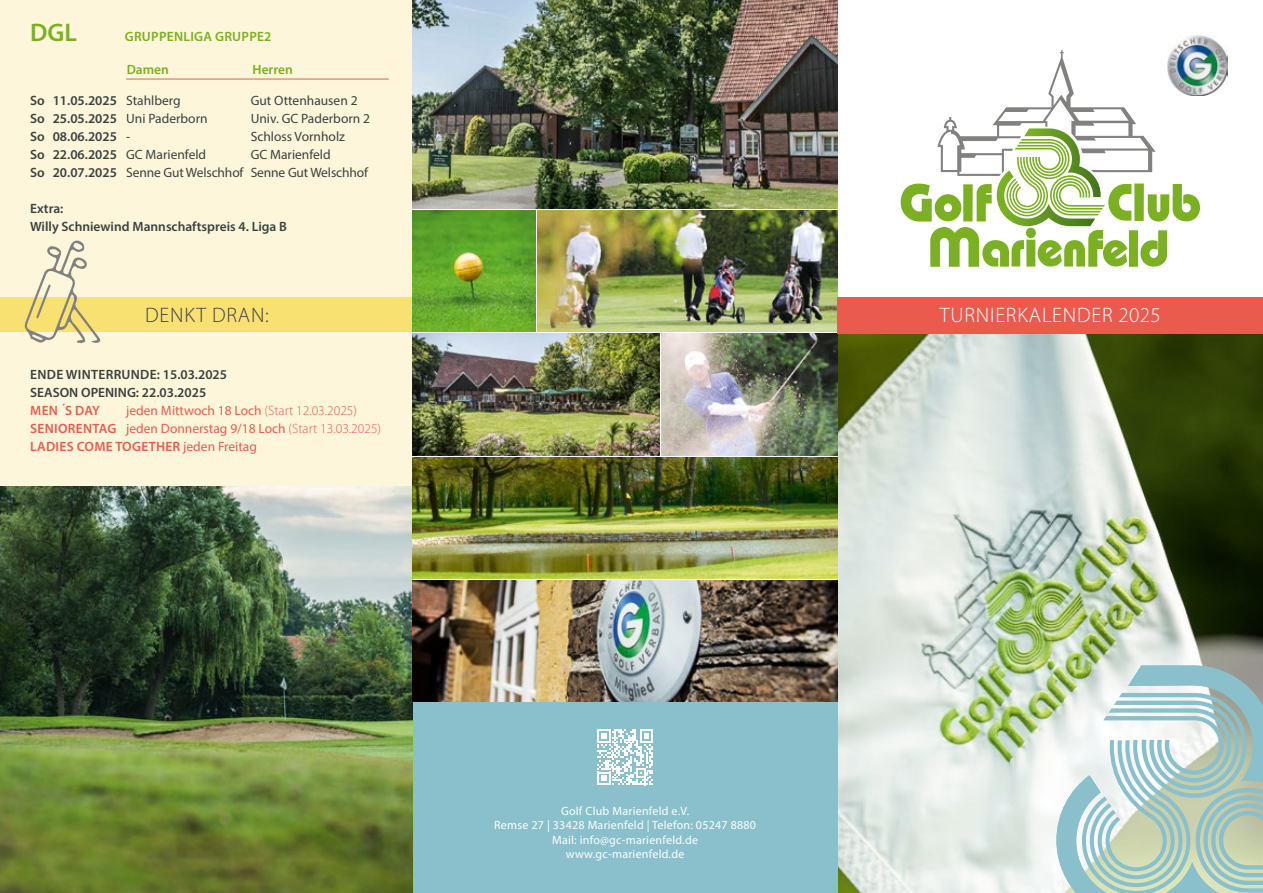
<style>
.page{position:relative;width:1263px;height:893px;background:#fff}
.page>*{position:absolute;margin:0;border:0;box-sizing:border-box;transform-origin:0 0}
.t1{font:600 25.5px "Myriad Pro";color:#7ab021}
.t2{font:300 21px "Myriad Pro";letter-spacing:.04em;color:#fff}
.t3{font:300 21px "Myriad Pro";letter-spacing:.04em;color:#424140}
.t4{font:600 13.5px/18px "Myriad Pro";color:#3a4240}
.t5{font:13.5px/18px "Myriad Pro";color:#ea5b4d}
.t6{font:13.5px/18px "Myriad Pro";color:#3a4240}
.t7{font:600 13.5px "Myriad Pro";letter-spacing:.02em;color:#7ab021}
.t8{font:600 13.5px "Myriad Pro";letter-spacing:.015em;color:#ea5b4d}
.t9{font:12px/14.4px "Myriad Pro";letter-spacing:.02em;color:#fff;text-align:center}
.s1{font-weight:400}
.s2{font-weight:600}
.s3{font-weight:300}
</style>
<div class="page">
<img style="left:838px;top:334px;width:425px;height:559px">
<div style="left:412px;top:686px;width:426px;height:207px;background:#89c0cb"></div>
<div style="left:0;top:0;width:412px;height:893px;background:#fdf6da"></div>
<div style="left:0;top:298px;width:412px;height:34px;background:#f8e171"></div>
<img style="left:0;top:486px;width:412px;height:407px">
<svg style="left:900px;top:50px;width:301px;height:517px"></svg>
<img style="left:1168px;top:35px;width:60px;height:60px">
<hr style="left:126px;top:79px;width:263px;height:1px;background:#ea5b4d">
<img style="left:412px;top:0;width:426px;height:208px">
<svg style="left:25px;top:240px;width:76px;height:104px"></svg>
<svg style="left:597px;top:729px;width:56px;height:56px"></svg>
<svg style="left:1056px;top:665px;width:207px;height:228px"></svg>
<img style="left:661px;top:334px;width:177px;height:121px">
<img style="left:412px;top:210px;width:124px;height:122px">
<img style="left:412px;top:580px;width:426px;height:122px">
<img style="left:412px;top:334px;width:247px;height:121px">
<img style="left:538px;top:210px;width:300px;height:122px">
<img style="left:412px;top:457px;width:426px;height:121px">
<div style="left:838px;top:298px;width:425px;height:36px;background:#ea5b4d"></div>
<h1 class="t1" style="left:30px;top:16px;width:48px">DGL</h1>
<p class="t7" style="left:125px;top:28px;width:148px">GRUPPENLIGA GRUPPE2</p>
<p class="t7" style="left:127px;top:61px;width:44px">Damen</p>
<p class="t7" style="left:253px;top:61px;width:42px">Herren</p>
<p class="t4" style="left:30px;top:91px;width:152px">So 11.05.2025 <span class="s1">Stahlberg</span></p>
<p class="t6" style="left:251px;top:91px;width:108px">Gut Ottenhausen 2</p>
<p class="t4" style="left:30px;top:109px;width:179px">So 25.05.2025 <span class="s1">Uni Paderborn</span></p>
<p class="t6" style="left:251px;top:109px;width:121px">Univ. GC Paderborn 2</p>
<p class="t4" style="left:30px;top:127px;width:102px">So 08.06.2025 <span class="s1">-</span></p>
<p class="t6" style="left:251px;top:127px;width:96px">Schloss Vornholz</p>
<p class="t4" style="left:30px;top:145px;width:178px">So 22.06.2025 <span class="s1">GC Marienfeld</span></p>
<p class="t6" style="left:30px;top:145px;width:339px;text-indent:220px">GC Marienfeld<br><span class="s2">So 20.07.2025</span> Senne Gut Welschhof Senne Gut Welschhof</p>
<p class="t4" style="left:30px;top:199px;width:258px">Extra:<br>Willy Schniewind Mannschaftspreis 4. Liga B</p>
<h2 class="t3" style="left:145px;top:302px;width:125px">DENKT DRAN:</h2>
<p class="t4" style="left:30px;top:366px;width:198px">ENDE WINTERRUNDE: 15.03.2025<br>SEASON OPENING: 22.03.2025</p>
<p class="t8" style="left:30px;top:402px;width:71px">MEN ´S DAY</p>
<p class="t5" style="left:30px;top:402px;width:352px;text-indent:96px">jeden Mittwoch 18 Loch <span class="s3">(Start 12.03.2025)<br></span><span class="s2">SENIORENTAG</span> jeden Donnerstag 9/18 Loch <span class="s3">(Start 13.03.2025)<br></span><span class="s2">LADIES COME TOGETHER</span> jeden Freitag</p>
<p class="t9" style="left:494px;top:803px;width:263px">Golf Club Marienfeld e.V.<br>Remse 27 | 33428 Marienfeld | Telefon: 05247 8880<br>Mail: info@gc-marienfeld.de www.gc-marienfeld.de</p>
<h2 class="t2" style="left:940px;top:302px;width:222px">TURNIERKALENDER 2025</h2>
</div>
